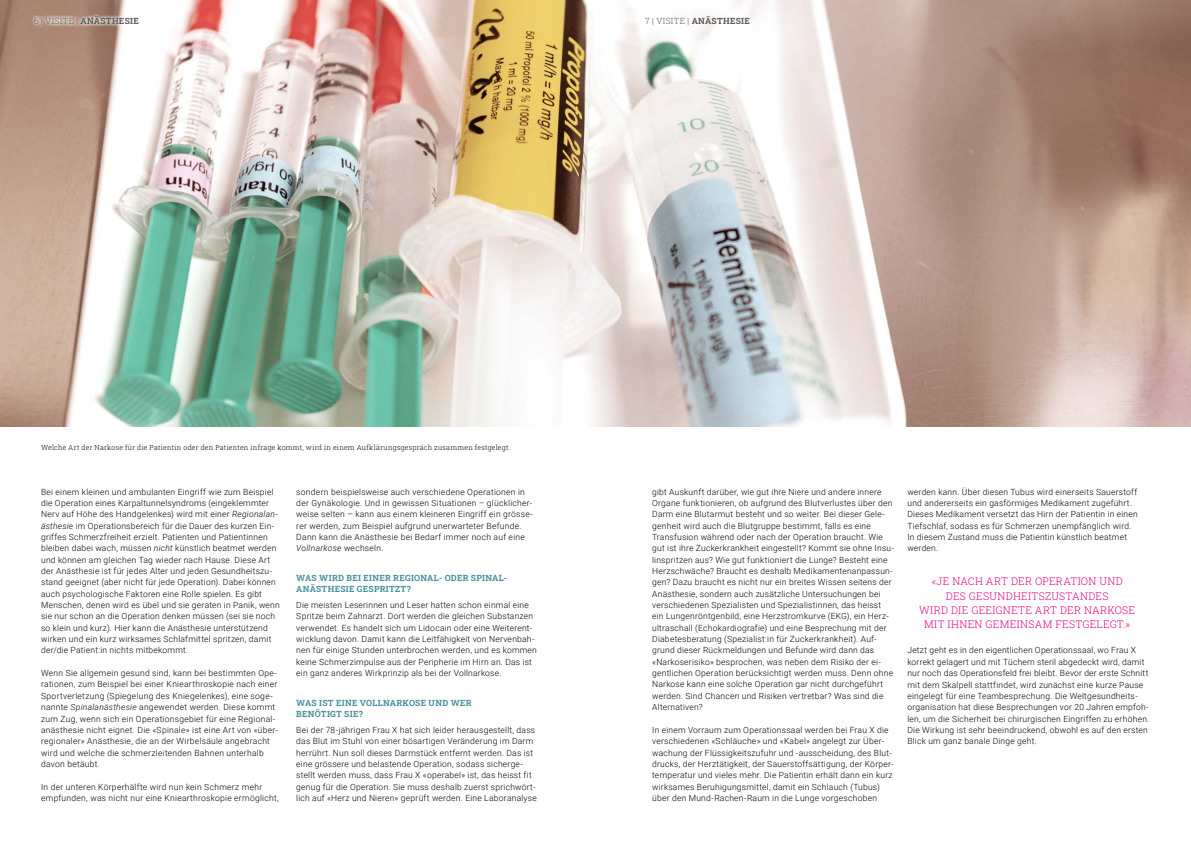
<style>
.page{position:relative;width:1191px;height:842px;background:#fff}
.page>*{position:absolute;margin:0;border:0;box-sizing:border-box;transform-origin:0 0}
.t1{font:300 10.5px/14.2px "Roboto Slab";letter-spacing:.025em;color:#e5007c;text-align:center}
.t2{font:300 8.5px/11.3px "Roboto";letter-spacing:.03em;color:#000}
.t3{font:700 8.5px/11.3px "Roboto Slab";letter-spacing:.03em;color:#438e99}
.t4{font:700 8.5px "Roboto Slab";letter-spacing:.03em;color:#565655}
.t5{font:300 7px "Roboto Slab";letter-spacing:.035em;color:#000}
.s1{font-weight:300}
.s2{font-style:italic}
</style>
<div class="page">
<img style="left:0;top:0;width:1191px;height:427px">
<div style="left:31px;top:14px;width:11px;height:14px;background:#fff;opacity:.75"></div>
<div style="left:38px;top:13px;width:104px;height:16px;background:#fff;opacity:.75"></div>
<p class="t4" style="left:34px;top:15px;width:106px"><span class="s1">6 | VISITE |</span> ANÄSTHESIE</p>
<p class="t4" style="left:645px;top:15px;width:106px"><span class="s1">7 | VISITE |</span> ANÄSTHESIE</p>
<p class="t5" style="left:41px;top:442px;width:471px">Welche Art der Narkose für die Patientin oder den Patienten infrage kommt, wird in einem Aufklärungsgespräch zusammen festgelegt.</p>
<p class="t2" style="left:41px;top:486px;width:240px">Bei einem kleinen und ambulanten Eingriff wie zum Beispiel die Operation eines Karpaltunnelsyndroms (eingeklemmter Nerv auf Höhe des Handgelenkes) wird mit einer <span class="s2">Regionalan&shy;ästhesie</span> im Operationsbereich für die Dauer des kurzen Ein&shy;griffes Schmerzfreiheit erzielt. Patienten und Patientinnen bleiben dabei wach, müssen <span class="s2">nicht</span> künstlich beatmet werden und können am gleichen Tag wieder nach Hause. Diese Art der Anästhesie ist für jedes Alter und jeden Gesundheitszu&shy;stand geeignet (aber nicht für jede Operation). Dabei können auch psychologische Faktoren eine Rolle spielen. Es gibt Menschen, denen wird es übel und sie geraten in Panik, wenn sie nur schon an die Operation denken müssen (sei sie noch so klein und kurz). Hier kann die Anästhesie unterstützend wirken und ein kurz wirksames Schlafmittel spritzen, damit der/die Patient:in nichts mitbekommt.</p>
<p class="t2" style="left:41px;top:667px;width:238px">Wenn Sie allgemein gesund sind, kann bei bestimmten Ope&shy;rationen, zum Beispiel bei einer Kniearthroskopie nach einer Sportverletzung (Spiegelung des Kniegelenkes), eine soge&shy;nannte <span class="s2">Spinalanästhesie</span> angewendet werden. Diese kommt zum Zug, wenn sich ein Operationsgebiet für eine Regional&shy;anästhesie nicht eignet. Die «Spinale» ist eine Art von «über&shy;regionaler» Anästhesie, die an der Wirbelsäule angebracht wird und welche die schmerzleitenden Bahnen unterhalb davon betäubt.</p>
<p class="t2" style="left:41px;top:780px;width:239px">In der unteren Körperhälfte wird nun kein Schmerz mehr empfunden, was nicht nur eine Kniearthroskopie ermöglicht,</p>
<p class="t2" style="left:296px;top:486px;width:238px">sondern beispielsweise auch verschiedene Operationen in der Gynäkologie. Und in gewissen Situationen – glücklicher&shy;weise selten – kann aus einem kleineren Eingriff ein grösse&shy;rer werden, zum Beispiel aufgrund unerwarteter Befunde.<br>Dann kann die Anästhesie bei Bedarf immer noch auf eine <span class="s2">Vollnarkose</span> wechseln.</p>
<p class="t3" style="left:296px;top:572px;width:212px">WAS WIRD BEI EINER REGIONAL- ODER SPINAL-<br>ANÄSTHESIE GESPRITZT?</p>
<p class="t2" style="left:296px;top:599px;width:242px">Die meisten Leserinnen und Leser hatten schon einmal eine Spritze beim Zahnarzt. Dort werden die gleichen Substanzen verwendet. Es handelt sich um Lidocain oder eine Weiterent&shy;wicklung davon. Damit kann die Leitfähigkeit von Nervenbah&shy;nen für einige Stunden unterbrochen werden, und es kommen keine Schmerzimpulse aus der Peripherie im Hirn an. Das ist ein ganz anderes Wirkprinzip als bei der Vollnarkose.</p>
<p class="t3" style="left:296px;top:697px;width:177px">WAS IST EINE VOLLNARKOSE UND WER<br>BENÖTIGT SIE?</p>
<p class="t2" style="left:296px;top:724px;width:242px">Bei der 78-jährigen Frau X hat sich leider herausgestellt, dass das Blut im Stuhl von einer bösartigen Veränderung im Darm herrührt. Nun soll dieses Darmstück entfernt werden. Das ist eine grössere und belastende Operation, sodass sicherge&shy;stellt werden muss, dass Frau X «operabel» ist, das heisst fit genug für die Operation. Sie muss deshalb zuerst sprichwört&shy;lich auf «Herz und Nieren» geprüft werden. Eine Laboranalyse</p>
<p class="t2" style="left:652px;top:486px;width:243px">gibt Auskunft darüber, wie gut ihre Niere und andere innere Organe funktionieren, ob aufgrund des Blutverlustes über den Darm eine Blutarmut besteht und so weiter. Bei dieser Gele&shy;genheit wird auch die Blutgruppe bestimmt, falls es eine Transfusion während oder nach der Operation braucht. Wie gut ist ihre Zuckerkrankheit eingestellt? Kommt sie ohne Insu&shy;linspritzen aus? Wie gut funktioniert die Lunge? Besteht eine Herzschwäche? Braucht es deshalb Medikamentenanpassun&shy;gen? Dazu braucht es nicht nur ein breites Wissen seitens der Anästhesie, sondern auch zusätzliche Untersuchungen bei verschiedenen Spezialisten und Spezialistinnen, das heisst ein Lungenröntgenbild, eine Herzstromkurve (EKG), ein Herz&shy;ultraschall (Echokardiografie) und eine Besprechung mit der Diabetesberatung (Spezialist:in für Zuckerkrankheit). Auf&shy;grund dieser Rückmeldungen und Befunde wird dann das «Narkoserisiko» besprochen, was neben dem Risiko der ei&shy;gentlichen Operation berücksichtigt werden muss. Denn ohne Narkose kann eine solche Operation gar nicht durchgeführt werden. Sind Chancen und Risiken vertretbar? Was sind die Alternativen?</p>
<p class="t2" style="left:652px;top:724px;width:243px">In einem Vorraum zum Operationssaal werden bei Frau X die verschiedenen «Schläuche» und «Kabel» angelegt zur Über&shy;wachung der Flüssigkeitszufuhr und -ausscheidung, des Blut&shy;drucks, der Herztätigkeit, der Sauerstoffsättigung, der Körper&shy;temperatur und vieles mehr. Die Patientin erhält dann ein kurz wirksames Beruhigungsmittel, damit ein Schlauch (Tubus) über den Mund-Rachen-Raum in die Lunge vorgeschoben</p>
<p class="t2" style="left:907px;top:486px;width:232px">werden kann. Über diesen Tubus wird einerseits Sauerstoff und andererseits ein gasförmiges Medikament zugeführt.<br>Dieses Medikament versetzt das Hirn der Patientin in einen Tiefschlaf, sodass es für Schmerzen unempfänglich wird.<br>In diesem Zustand muss die Patientin künstlich beatmet werden.</p>
<p class="t1" style="left:919px;top:574px;width:217px">«JE NACH ART DER OPERATION UND<br>DES GESUNDHEITSZUSTANDES<br>WIRD DIE GEEIGNETE ART DER NARKOSE<br>MIT IHNEN GEMEINSAM FESTGELEGT.»</p>
<p class="t2" style="left:907px;top:644px;width:243px">Jetzt geht es in den eigentlichen Operationssaal, wo Frau X korrekt gelagert und mit Tüchern steril abgedeckt wird, damit nur noch das Operationsfeld frei bleibt. Bevor der erste Schnitt mit dem Skalpell stattfindet, wird zunächst eine kurze Pause eingelegt für eine Teambesprechung. Die Weltgesundheits&shy;organisation hat diese Besprechungen vor 20 Jahren empfoh&shy;len, um die Sicherheit bei chirurgischen Eingriffen zu erhöhen.<br>Die Wirkung ist sehr beeindruckend, obwohl es auf den ersten Blick um ganz banale Dinge geht.</p>
</div>
